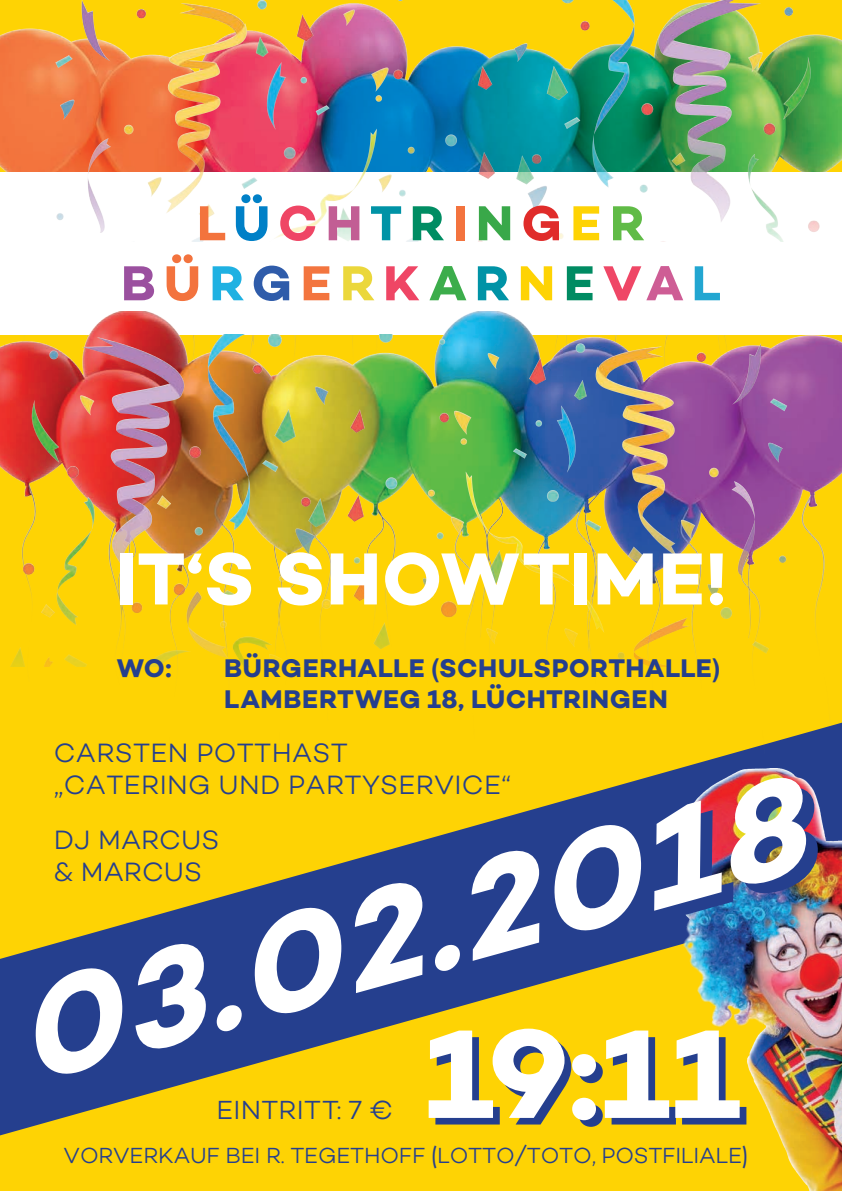
<style>
.page{position:relative;width:842px;height:1191px;background:#fed304}
.page>*{position:absolute;margin:0;border:0;box-sizing:border-box;transform-origin:0 0}
.t1{font:75px "Campton Bold DEMO";letter-spacing:.01em;color:#fff}
.t2{font:50px/60px "Campton Bold DEMO";letter-spacing:.165em;color:#ef4665;text-align:center}
.t3{font:27px/32.4px "Campton Light DEMO";letter-spacing:.01em;color:#253f8e}
.t4{font:26.7px "Campton Light DEMO";letter-spacing:.01em;color:#253f8e}
.t5{font:26px/31.2px "Campton Bold DEMO";letter-spacing:.015em;color:#253f8e}
.t6{font:22.3px "Campton Light DEMO";letter-spacing:-.01em;color:#253f8e}
.s1{color:#f3733d}
.s2{color:#0080c7}
.s3{color:#c25e94}
.s4{color:#0093a6}
.s5{color:#008d63}
.s6{color:#f3733e}
.s7{color:#39a849}
.s8{color:#e02c2a}
.s9{color:#fed304}
.s10{color:#60bb46}
.s11{color:#9b509f}
.s12{color:#1fb1e2}
.s13{color:#2f5caa}
.s14{color:#f3753f}
.s15{color:#ebd73b}
.s16{color:#3cad4b}
.s17{color:#008b62}
.s18{color:#ef4766}
.s19{color:#ce5d95}
.s20{color:#22a6d1}
.s21{font-family:"Arial";font-weight:700}
.s22{font-family:"Futura Com"}
</style>
<div class="page">
<div style="left:0;top:172px;width:842px;height:162px;background:#fff"></div>
<svg style="left:0;top:949px;width:595px;height:186px;fill:#253f8e"></svg>
<img style="left:0;top:0;width:842px;height:241px">
<img style="left:659px;top:760px;width:183px;height:431px">
<img style="left:10px;top:312px;width:832px;height:448px">
<img style="left:0;top:334px;width:842px;height:332px">
<svg style="left:35px;top:774px;width:783px;height:352px"></svg>
<h2 class="t2" style="left:121px;top:193px;width:601px"><span class="s1">L</span><span class="s2">Ü</span>C<span class="s3">H</span><span class="s4">T</span><span class="s5">R</span><span class="s6">I</span><span class="s7">N</span><span class="s8">G</span><span class="s9">E</span><span class="s10">R<br></span><span class="s11">B</span><span class="s6">Ü</span><span class="s12">R</span><span class="s13">G</span><span class="s14">E</span><span class="s15">R</span>K<span class="s16">A</span><span class="s4">R</span><span class="s9">N</span><span class="s17">E</span><span class="s18">V</span><span class="s19">A</span><span class="s20">L</span></h2>
<h1 class="t1" style="left:116px;top:535px;width:613px">IT‘S SHOWTIME!</h1>
<p class="t5" style="left:116px;top:653px;width:57px">WO:</p>
<p class="t5" style="left:224px;top:653px;width:498px">BÜRGERHALLE <span class="s21">(</span>SCHULSPORTHALLE<span class="s21">)<br></span>LAMBERTWEG 18, LÜCHTRINGEN</p>
<p class="t3" style="left:54px;top:737px;width:459px">CARSTEN POTTHAST „CATERING UND PARTYSERVICE“</p>
<p class="t3" style="left:54px;top:824px;width:167px">DJ MARCUS &amp; MARCUS</p>
<p class="t4" style="left:217px;top:1095px;width:178px">EINTRITT: 7 €</p>
<p class="t6" style="left:64px;top:1143px;width:686px">VORVERKAUF BEI R. TEGETHOFF <span class="s22">(</span>LOTTO<span class="s22">/</span>TOTO, POSTFILIALE<span class="s22">)</span></p>
</div>
